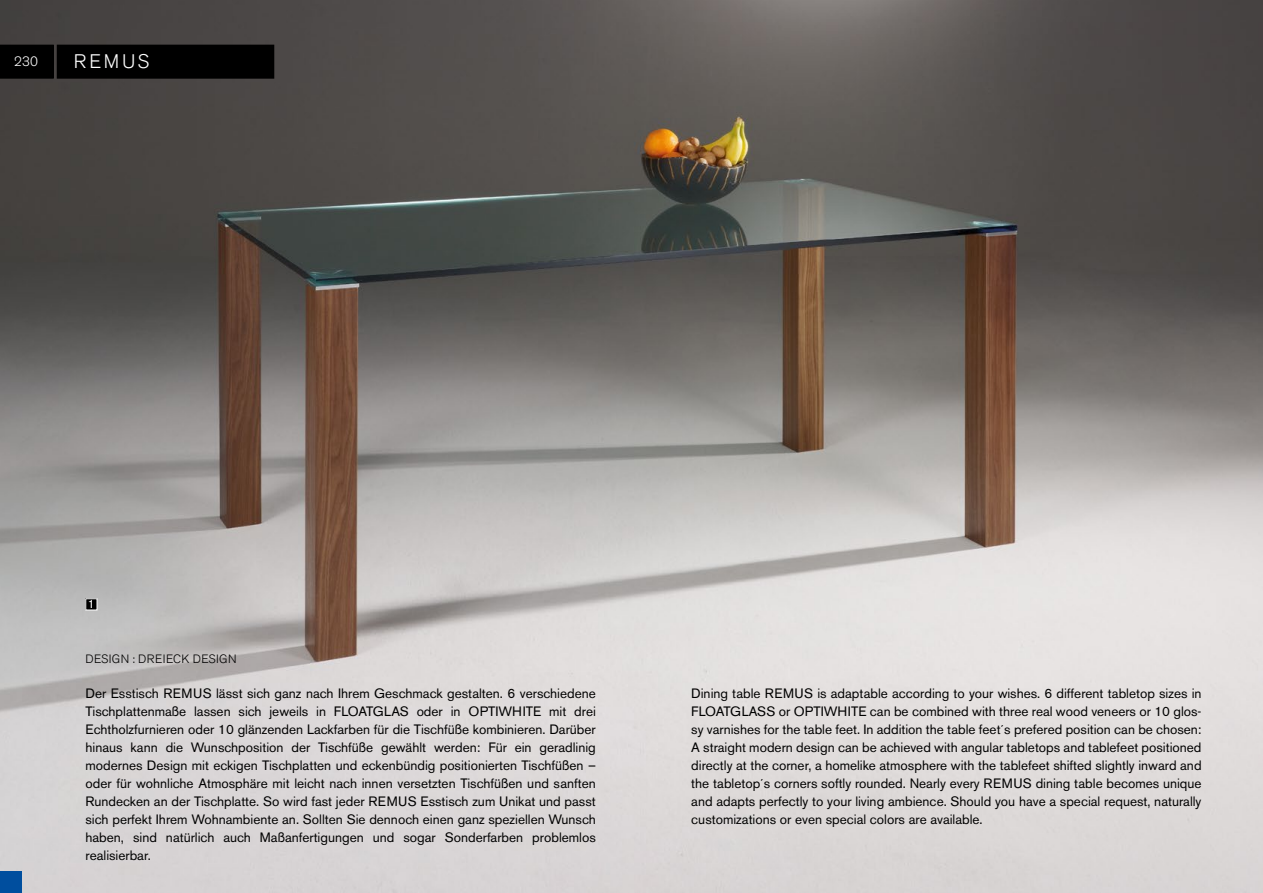
<style>
.page{position:relative;width:1263px;height:893px;background:#fff}
.page>*{position:absolute;margin:0;border:0;box-sizing:border-box;transform-origin:0 0}
.t1{font:300 19.5px "Akzidenz Grotesk BE";letter-spacing:.14em;color:#fff}
.t2{font:13.5px/18px "Akzidenz Grotesk BE";color:#000;text-align:justify}
.t3{font:300 13.5px "Akzidenz Grotesk BE";color:#fff}
.t4{font:300 12px "Akzidenz Grotesk BE";letter-spacing:.02em;color:#000}
.t5{font:12px "Akzidenz Grotesk BE";color:#fff}
</style>
<div class="page">
<img style="left:0;top:0;width:1263px;height:893px">
<div style="left:86px;top:599px;width:11px;height:11px;background:#000"></div>
<div style="left:0;top:45px;width:54px;height:34px;background:#000"></div>
<div style="left:58px;top:45px;width:216px;height:33px;background:#000"></div>
<div style="left:57px;top:45px;width:217px;height:34px;border:2px solid #000"></div>
<div style="left:0;top:872px;width:21px;height:21px;background:#004e9e"></div>
<p class="t3" style="left:14px;top:54px;width:25px">230</p>
<h1 class="t1" style="left:74px;top:50px;width:77px">REMUS</h1>
<p class="t5" style="left:88px;top:597px;width:8px">1</p>
<p class="t4" style="left:86px;top:652px;width:153px">DESIGN : DREIECK DESIGN</p>
<p class="t2" style="left:86px;top:684px;width:512px">Der Esstisch REMUS lässt sich ganz nach Ihrem Geschmack gestalten. 6 verschiedene Tischplattenmaße lassen sich jeweils in FLOATGLAS oder in OPTIWHITE mit drei Echtholzfurnieren oder 10 glänzenden Lackfarben für die Tischfüße kombinieren. Darüber hinaus kann die Wunschposition der Tischfüße gewählt werden: Für ein geradlinig modernes Design mit eckigen Tischplatten und eckenbündig positionierten Tischfüßen – oder für wohnliche Atmosphäre mit leicht nach innen versetzten Tischfüßen und sanften Rundecken an der Tischplatte. So wird fast jeder REMUS Esstisch zum Unikat und passt sich perfekt Ihrem Wohnambiente an. Sollten Sie dennoch einen ganz speziellen Wunsch haben, sind natürlich auch Maßanfertigungen und sogar Sonderfarben problemlos realisierbar.</p>
<p class="t2" style="left:691px;top:684px;width:512px">Dining table REMUS is adaptable according to your wishes. 6 different tabletop sizes in FLOATGLASS or OPTIWHITE can be combined with three real wood veneers or 10 glos&shy;sy varnishes for the table feet. In addition the table feet´s prefered position can be chosen:<br>A straight modern design can be achieved with angular tabletops and tablefeet positioned directly at the corner, a homelike atmosphere with the tablefeet shifted slightly inward and the tabletop´s corners softly rounded. Nearly every REMUS dining table becomes unique and adapts perfectly to your living ambience. Should you have a special request, naturally customizations or even special colors are available.</p>
</div>
